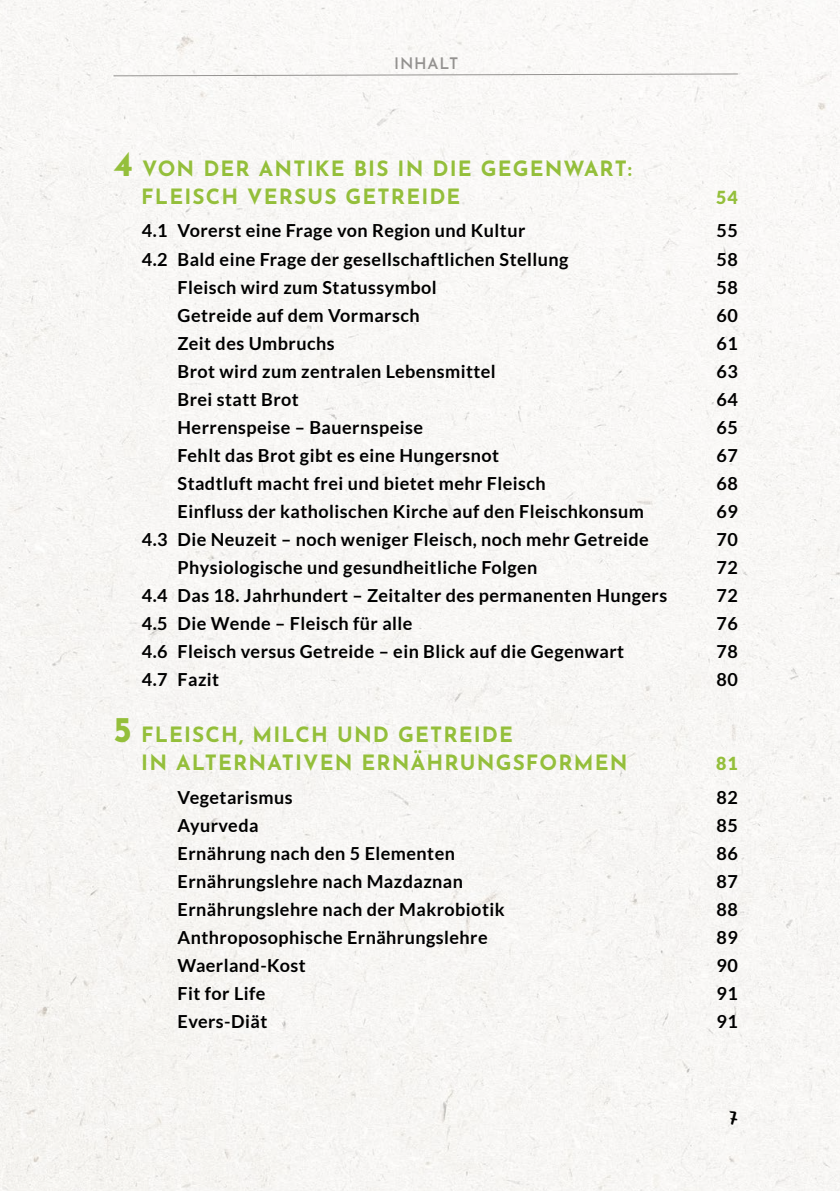
<style>
.page{position:relative;width:840px;height:1191px;background:#fff}
.page>*{position:absolute;margin:0;border:0;box-sizing:border-box;transform-origin:0 0}
.t1{font:24px "Olifont";color:#000}
.t2{font:100 21px/28px "Josefin Sans";letter-spacing:.055em;color:#94bf3b}
.t3{font:700 18px "Lato";letter-spacing:.025em;color:#000}
.t4{font:900 18px "Lato";color:#94bf3b}
.t5{font:100 16px "Josefin Sans";letter-spacing:.055em;color:#949290}
.s1{font-size:36px}
</style>
<div class="page">
<div style="left:0;top:0;width:839px;height:1191px;background:#f8f7f5"></div>
<svg style="left:113px;top:73px;width:625px;height:3px"></svg>
<p class="t5" style="left:394px;top:51px;width:66px">INHALT</p>
<p class="t2" style="left:141px;top:153px;width:492px;text-indent:-28px"><span class="s1">4</span> VON DER ANTIKE BIS IN DIE GEGENWART:<br>FLEISCH VERSUS GETREIDE</p>
<p class="t4" style="left:715px;top:187px;width:23px">54</p>
<p class="t3" style="left:142px;top:221px;width:385px">4.1 Vorerst eine Frage von Region und Kultur</p>
<p class="t3" style="left:716px;top:221px;width:23px">55</p>
<p class="t3" style="left:142px;top:249px;width:428px">4.2 Bald eine Frage der gesellschaftlichen Stellung</p>
<p class="t3" style="left:716px;top:249px;width:23px">58</p>
<p class="t3" style="left:177px;top:277px;width:260px">Fleisch wird zum Statussymbol</p>
<p class="t3" style="left:716px;top:277px;width:23px">58</p>
<p class="t3" style="left:177px;top:305px;width:243px">Getreide auf dem Vormarsch</p>
<p class="t3" style="left:716px;top:305px;width:23px">60</p>
<p class="t3" style="left:177px;top:333px;width:158px">Zeit des Umbruchs</p>
<p class="t3" style="left:716px;top:333px;width:23px">61</p>
<p class="t3" style="left:177px;top:361px;width:319px">Brot wird zum zentralen Lebensmittel</p>
<p class="t3" style="left:716px;top:361px;width:23px">63</p>
<p class="t3" style="left:177px;top:389px;width:123px">Brei statt Brot</p>
<p class="t3" style="left:716px;top:389px;width:23px">64</p>
<p class="t3" style="left:177px;top:417px;width:247px">Herrenspeise – Bauernspeise</p>
<p class="t3" style="left:716px;top:417px;width:23px">65</p>
<p class="t3" style="left:177px;top:445px;width:323px">Fehlt das Brot gibt es eine Hungersnot</p>
<p class="t3" style="left:716px;top:445px;width:23px">67</p>
<p class="t3" style="left:177px;top:473px;width:369px">Stadtluft macht frei und bietet mehr Fleisch</p>
<p class="t3" style="left:716px;top:473px;width:23px">68</p>
<p class="t3" style="left:177px;top:501px;width:467px">Einfluss der katholischen Kirche auf den Fleischkonsum</p>
<p class="t3" style="left:716px;top:501px;width:23px">69</p>
<p class="t3" style="left:142px;top:529px;width:508px">4.3 Die Neuzeit – noch weniger Fleisch, noch mehr Getreide</p>
<p class="t3" style="left:716px;top:529px;width:23px">70</p>
<p class="t3" style="left:177px;top:557px;width:361px">Physiologische und gesundheitliche Folgen</p>
<p class="t3" style="left:716px;top:557px;width:23px">72</p>
<p class="t3" style="left:142px;top:585px;width:526px">4.4 Das 18. Jahrhundert – Zeitalter des permanenten Hungers</p>
<p class="t3" style="left:716px;top:585px;width:23px">72</p>
<p class="t3" style="left:142px;top:613px;width:272px">4.5 Die Wende – Fleisch für alle</p>
<p class="t3" style="left:716px;top:613px;width:23px">76</p>
<p class="t3" style="left:142px;top:641px;width:483px">4.6 Fleisch versus Getreide – ein Blick auf die Gegenwart</p>
<p class="t3" style="left:716px;top:641px;width:23px">78</p>
<p class="t3" style="left:142px;top:669px;width:79px">4.7 Fazit</p>
<p class="t3" style="left:716px;top:669px;width:23px">80</p>
<p class="t2" style="left:141px;top:719px;width:487px;text-indent:-28px"><span class="s1">5</span> FLEISCH, MILCH UND GETREIDE<br>IN ALTERNATIVEN ERNÄHRUNGSFORMEN</p>
<p class="t4" style="left:715px;top:753px;width:23px">81</p>
<p class="t3" style="left:177px;top:787px;width:116px">Vegetarismus</p>
<p class="t3" style="left:716px;top:787px;width:23px">82</p>
<p class="t3" style="left:177px;top:815px;width:82px">Ayurveda</p>
<p class="t3" style="left:716px;top:815px;width:23px">85</p>
<p class="t3" style="left:177px;top:843px;width:279px">Ernährung nach den 5 Elementen</p>
<p class="t3" style="left:716px;top:843px;width:23px">86</p>
<p class="t3" style="left:177px;top:871px;width:287px">Ernährungslehre nach Mazdaznan</p>
<p class="t3" style="left:716px;top:871px;width:23px">87</p>
<p class="t3" style="left:177px;top:899px;width:328px">Ernährungslehre nach der Makrobiotik</p>
<p class="t3" style="left:716px;top:899px;width:23px">88</p>
<p class="t3" style="left:177px;top:927px;width:311px">Anthroposophische Ernährungslehre</p>
<p class="t3" style="left:716px;top:927px;width:23px">89</p>
<p class="t3" style="left:177px;top:955px;width:130px">Waerland-Kost</p>
<p class="t3" style="left:716px;top:955px;width:23px">90</p>
<p class="t3" style="left:177px;top:983px;width:89px">Fit for Life</p>
<p class="t3" style="left:716px;top:983px;width:23px">91</p>
<p class="t3" style="left:177px;top:1011px;width:91px">Evers-Diät</p>
<p class="t3" style="left:716px;top:1011px;width:23px">91</p>
<h1 class="t1" style="left:728px;top:1100px;width:10px">7</h1>
</div>
